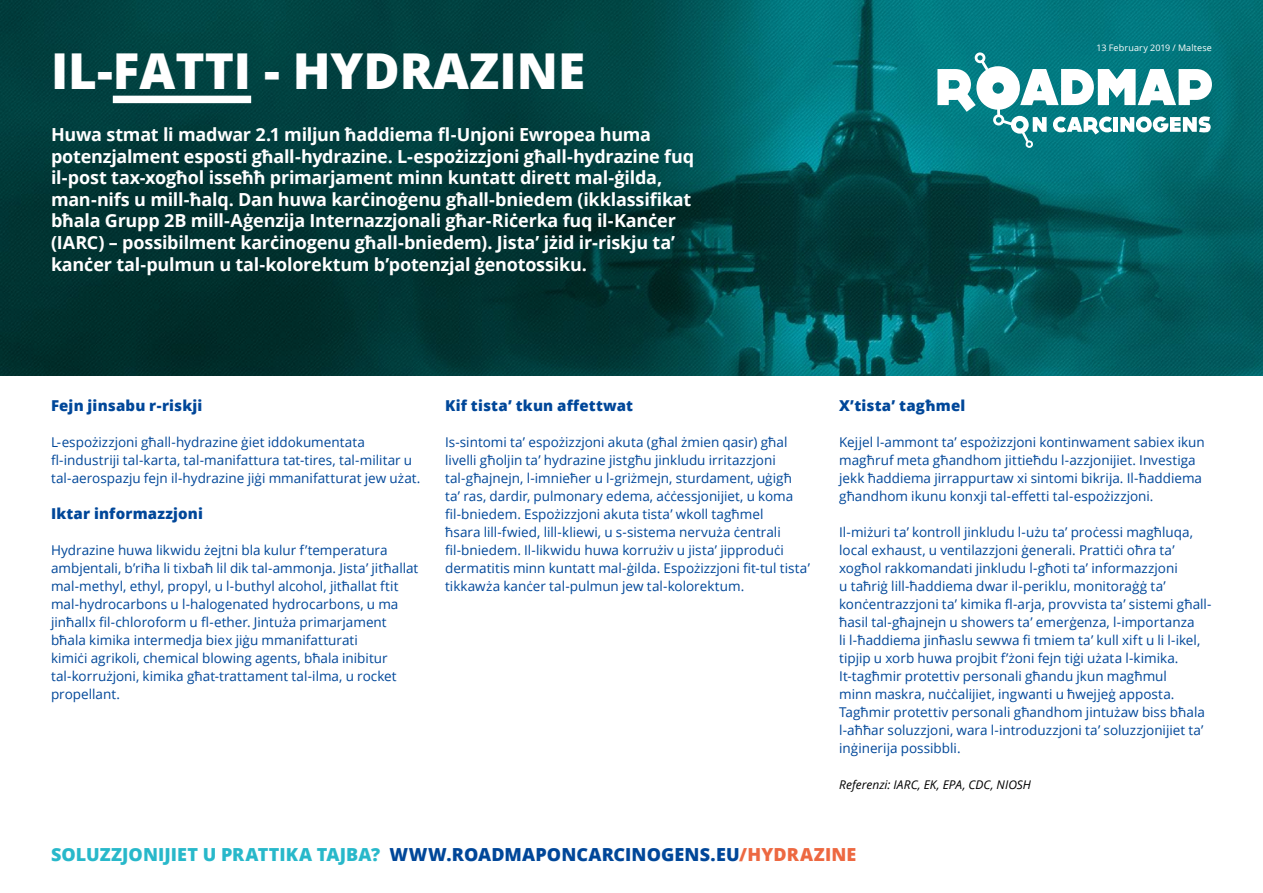
<style>
.page{position:relative;width:1263px;height:893px;background:#fff}
.page>*{position:absolute;margin:0;border:0;box-sizing:border-box;transform-origin:0 0}
.Titel_Cyrilisch{font:800 49.5px "Open Sans";color:#fff}
.Intro_wit{font:700 18px/21.6px "Open Sans";letter-spacing:-.015em;color:#fff}
.URL{font:800 18px "Open Sans";letter-spacing:.005em;color:#28b8ca}
.Kopje{font:800 15px "Open Sans";letter-spacing:.01em;color:#004799}
.t1{font:13.5px/18px "Open Sans";color:#004799}
.ref{font:italic 12px "Open Sans";color:#000}
.t2{font:9px "Open Sans";letter-spacing:.015em;color:#fff}
.s1{color:#004799}
.s2{color:#ed6841}
</style>
<div class="page">
<img style="left:0;top:0;width:1263px;height:375px">
<div style="left:113px;top:96px;width:138px;height:7px;background:#fff"></div>
<svg style="left:937px;top:52px;width:275px;height:96px"></svg>
<p class="Titel_Cyrilisch" style="left:51px;top:33px;width:536px">IL-FATTI - HYDRAZINE</p>
<p class="Intro_wit" style="left:51px;top:123px;width:645px">Huwa stmat li madwar 2.1 miljun ħaddiema fl-Unjoni Ewropea huma potenzjalment esposti għall-hydrazine. L-espożizzjoni għall-hydrazine fuq il-post tax-xogħol isseħħ primarjament minn kuntatt dirett mal-ġilda, man-nifs u mill-ħalq. Dan huwa karċinoġenu għall-bniedem (ikklassifikat bħala Grupp 2B mill-Aġenzija Internazzjonali għar-Riċerka fuq il-Kanċer (IARC) – possibilment karċinogenu għall-bniedem). Jista’ jżid ir-riskju ta’ kanċer tal-pulmun u tal-kolorektum b’potenzjal ġenotossiku.</p>
<p class="t2" style="left:1096px;top:42px;width:117px">13 February 2019 / Maltese</p>
<p class="Kopje" style="left:51px;top:394px;width:153px">Fejn jinsabu r-riskji</p>
<p class="t1" style="left:51px;top:433px;width:371px">L-espożizzjoni għall-hydrazine ġiet iddokumentata fl-industriji tal-karta, tal-manifattura tat-tires, tal-militar u tal-aerospazju fejn il-hydrazine jiġi mmanifatturat jew użat.</p>
<p class="Kopje" style="left:51px;top:502px;width:153px">Iktar informazzjoni</p>
<p class="t1" style="left:51px;top:541px;width:369px">Hydrazine huwa likwidu żejtni bla kulur f’temperatura ambjentali, b’riħa li tixbaħ lil dik tal-ammonja. Jista’ jitħallat mal-methyl, ethyl, propyl, u l-buthyl alcohol, jitħallat ftit mal-hydrocarbons u l-halogenated hydrocarbons, u ma jinħallx fil-chloroform u fl-ether. Jintuża primarjament bħala kimika intermedja biex jiġu mmanifatturati<br>kimiċi agrikoli, chemical blowing agents, bħala inibitur tal-korrużjoni, kimika għat-trattament tal-ilma, u rocket propellant.</p>
<p class="Kopje" style="left:445px;top:394px;width:190px">Kif tista’ tkun affettwat</p>
<p class="t1" style="left:445px;top:433px;width:366px">Is-sintomi ta’ espożizzjoni akuta (għal żmien qasir) għal livelli għoljin ta’ hydrazine jistgħu jinkludu irritazzjoni tal-għajnejn, l-imnieħer u l-griżmejn, sturdament, uġigħ ta’ ras, dardir, pulmonary edema, aċċessjonijiet, u koma fil-bniedem. Espożizzjoni akuta tista’ wkoll tagħmel<br>ħsara lill-fwied, lill-kliewi, u s-sistema nervuża ċentrali fil-bniedem. Il-likwidu huwa korrużiv u jista’ jipproduċi dermatitis minn kuntatt mal-ġilda. Espożizzjoni fit-tul tista’ tikkawża kanċer tal-pulmun jew tal-kolorektum.</p>
<p class="Kopje" style="left:839px;top:394px;width:128px">X’tista’ tagħmel</p>
<p class="t1" style="left:839px;top:433px;width:367px">Kejjel l-ammont ta’ espożizzjoni kontinwament sabiex ikun magħruf meta għandhom jittieħdu l-azzjonijiet. Investiga jekk ħaddiema jirrappurtaw xi sintomi bikrija. Il-ħaddiema għandhom ikunu konxji tal-effetti tal-espożizzjoni.</p>
<p class="t1" style="left:839px;top:523px;width:374px">Il-miżuri ta’ kontroll jinkludu l-użu ta’ proċessi magħluqa, local exhaust, u ventilazzjoni ġenerali. Prattiċi oħra ta’ xogħol rakkomandati jinkludu l-għoti ta’ informazzjoni<br>u taħriġ lill-ħaddiema dwar il-periklu, monitoraġġ ta’ konċentrazzjoni ta’ kimika fl-arja, provvista ta’ sistemi għall&shy;ħasil tal-għajnejn u showers ta’ emerġenza, l-importanza<br>li l-ħaddiema jinħaslu sewwa fi tmiem ta’ kull xift u li l-ikel, tipjip u xorb huwa projbit f’żoni fejn tiġi użata l-kimika.<br>It-tagħmir protettiv personali għandu jkun magħmul<br>minn maskra, nuċċalijiet, ingwanti u ħwejjeġ apposta.<br>Tagħmir protettiv personali għandhom jintużaw biss bħala l-aħħar soluzzjoni, wara l-introduzzjoni ta’ soluzzjonijiet ta’ inġinerija possibbli.</p>
<p class="ref" style="left:839px;top:776px;width:193px">Referenzi: IARC, EK, EPA, CDC, NIOSH</p>
<p class="URL" style="left:51px;top:841px;width:807px">SOLUZZJONIJIET U PRATTIKA TAJBA? <span class="s1">WWW.ROADMAPONCARCINOGENS.EU</span><span class="s2">/HYDRAZINE</span></p>
</div>
